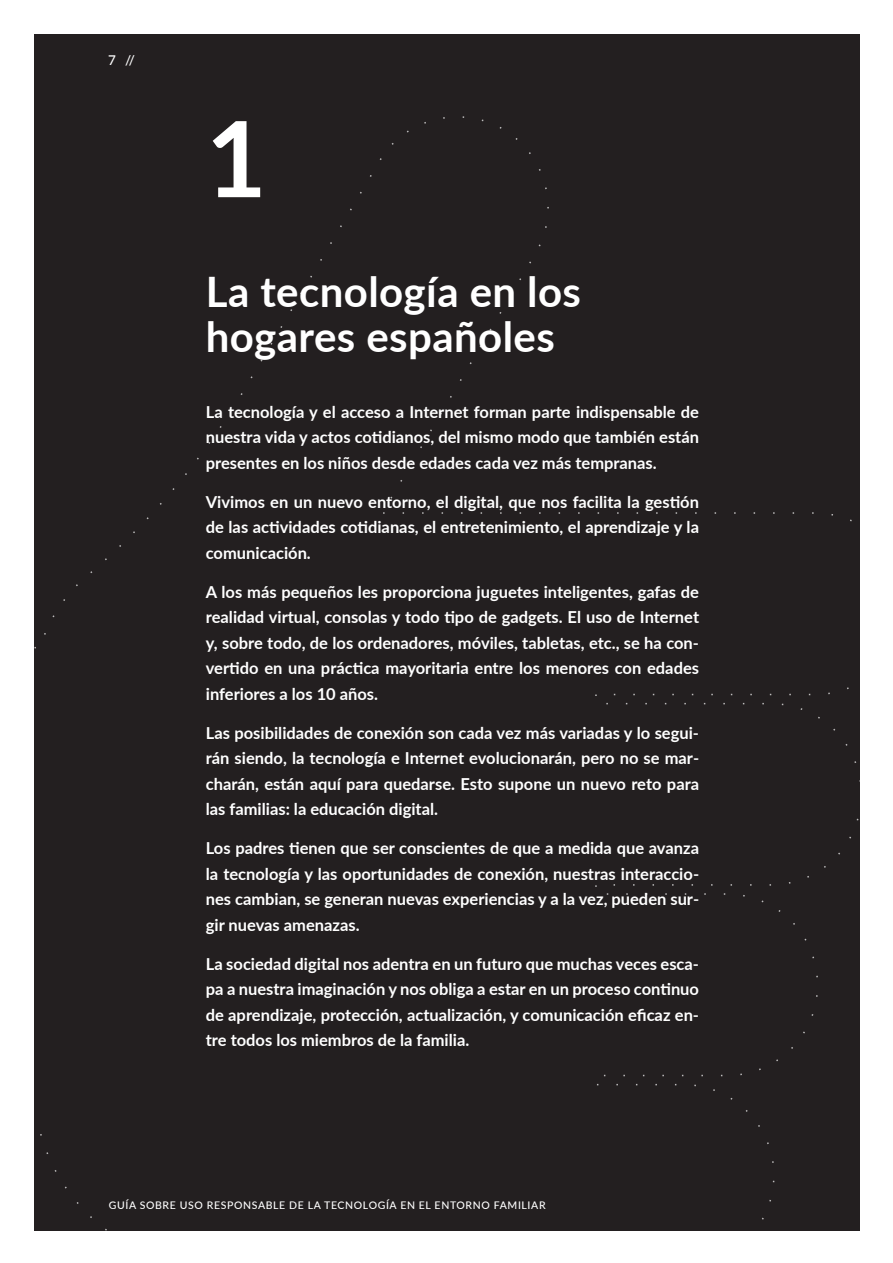
<style>
.page{position:relative;width:893px;height:1263px;background:#fff}
.page>*{position:absolute;margin:0;border:0;box-sizing:border-box;transform-origin:0 0}
.t1{font:700 105px "Lato";color:#fff}
.t2{font:700 42px/45px "Lato";letter-spacing:.01em;color:#fff}
.t3{font:700 16.5px/25.5px "Lato";color:#fff;text-align:justify}
.t4{font:500 13.5px "Lato";color:#fff}
.t5{font:500 10.5px "Lato";letter-spacing:.06em;color:#fff}
</style>
<div class="page">
<div style="left:34px;top:34px;width:825px;height:1196px;background:#231f20"></div>
<p class="t4" style="left:108px;top:50px;width:29px">7 //</p>
<h1 class="t1" style="left:206px;top:82px;width:62px">1</h1>
<h2 class="t2" style="left:206px;top:268px;width:377px">La tecnología en los hogares españoles</h2>
<p class="t3" style="left:206px;top:398px;width:495px">La tecnología y el acceso a Internet forman parte indispensable de nuestra vida y actos cotidianos, del mismo modo que también están presentes en los niños desde edades cada vez más tempranas.</p>
<p class="t3" style="left:206px;top:488px;width:495px">Vivimos en un nuevo entorno, el digital, que nos facilita la gestión de las actividades cotidianas, el entretenimiento, el aprendizaje y la comunicación.</p>
<p class="t3" style="left:206px;top:578px;width:495px">A los más pequeños les proporciona juguetes inteligentes, gafas de realidad virtual, consolas y todo tipo de gadgets. El uso de Internet y, sobre todo, de los ordenadores, móviles, tabletas, etc., se ha con&shy;vertido en una práctica mayoritaria entre los menores con edades inferiores a los 10 años.</p>
<p class="t3" style="left:206px;top:719px;width:495px">Las posibilidades de conexión son cada vez más variadas y lo segui&shy;rán siendo, la tecnología e Internet evolucionarán, pero no se mar&shy;charán, están aquí para quedarse. Esto supone un nuevo reto para las familias: la educación digital.</p>
<p class="t3" style="left:206px;top:834px;width:495px">Los padres tienen que ser conscientes de que a medida que avanza la tecnología y las oportunidades de conexión, nuestras interaccio&shy;nes cambian, se generan nuevas experiencias y a la vez, pueden sur&shy;gir nuevas amenazas.</p>
<p class="t3" style="left:206px;top:950px;width:495px">La sociedad digital nos adentra en un futuro que muchas veces esca&shy;pa a nuestra imaginación y nos obliga a estar en un proceso continuo de aprendizaje, protección, actualización, y comunicación eficaz en&shy;tre todos los miembros de la familia.</p>
<p class="t5" style="left:109px;top:1197px;width:438px">GUÍA SOBRE USO RESPONSABLE DE LA TECNOLOGÍA EN EL ENTORNO FAMILIAR</p>
</div>
